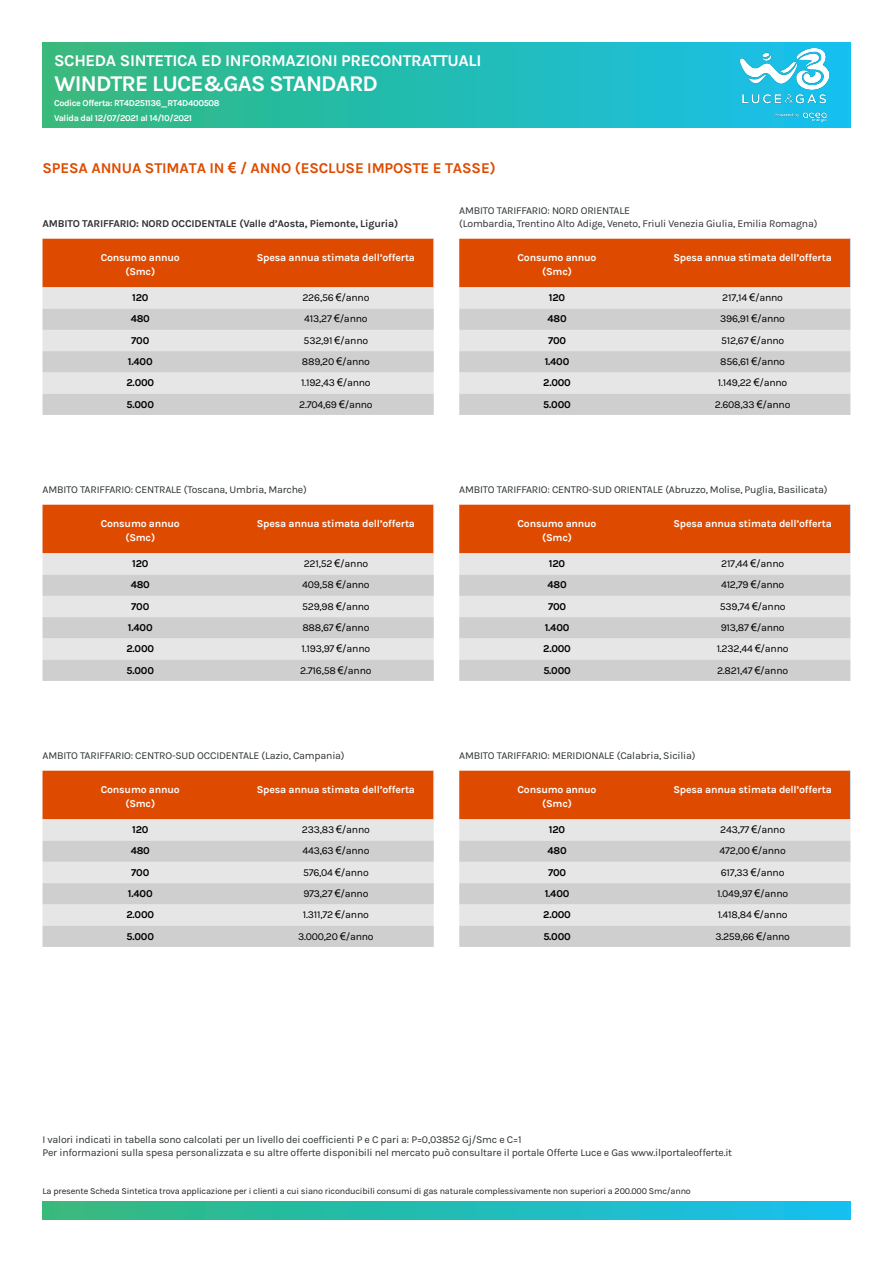
<style>
.page{position:relative;width:893px;height:1263px;background:#fff}
.page>*{position:absolute;margin:0;border:0;box-sizing:border-box;transform-origin:0 0}
.t1{font:700 22.5px "Karla";letter-spacing:-.04em;color:#fff}
.t2{font:700 16.5px "Karla";letter-spacing:-.02em;color:#fff}
.t3{font:700 15px "Karla";letter-spacing:-.01em;color:#de4b00}
.t4{font:10.5px/12.6px "Karla";letter-spacing:-.02em;color:#2d3234}
.t5{font:10.5px "Karla";letter-spacing:-.02em;color:#000001}
.t6{font:700 10.5px/13.5px "Karla";letter-spacing:-.02em;color:#fff;text-align:center}
.t7{font:700 10.5px "Karla";letter-spacing:-.02em;color:#000001}
.t8{font:700 10.5px "Karla";letter-spacing:-.02em;color:#2d3234}
.t9{font:9px "Karla";letter-spacing:-.02em;color:#231f20}
.t10{font:700 9px/15px "Karla";letter-spacing:-.04em;color:#fff}
.s1{font-family:"Arial"}
</style>
<div class="page">
<div style="left:43px;top:1202px;width:807px;height:18px;background:linear-gradient(to right,#34b97b,#15c0ef)"></div>
<div style="left:43px;top:43px;width:807px;height:84px;background:linear-gradient(to right,#34b97b,#15c0ef)"></div>
<img style="left:740px;top:49px;width:88px;height:73px">
<svg style="left:43px;top:239px;width:391px;height:176px;background:#dbb39f"></svg>
<hr style="left:433px;top:239px;width:1px;height:48px;background:#ced9e8">
<svg style="left:43px;top:505px;width:391px;height:176px;background:#dbb39f"></svg>
<hr style="left:433px;top:505px;width:1px;height:48px;background:#ced9e8">
<svg style="left:43px;top:771px;width:391px;height:176px;background:#dbb39f"></svg>
<hr style="left:433px;top:771px;width:1px;height:48px;background:#ced9e8">
<svg style="left:459px;top:239px;width:391px;height:176px;background:#dbb49f"></svg>
<hr style="left:850px;top:239px;width:1px;height:48px;background:#ced9e8">
<svg style="left:459px;top:505px;width:391px;height:176px;background:#dbb49f"></svg>
<hr style="left:850px;top:505px;width:1px;height:48px;background:#ced9e8">
<svg style="left:459px;top:771px;width:391px;height:176px;background:#dcb49f"></svg>
<hr style="left:850px;top:771px;width:1px;height:48px;background:#ced9e8">
<h2 class="t2" style="left:54px;top:51px;width:429px">SCHEDA SINTETICA ED INFORMAZIONI PRECONTRATTUALI</h2>
<h1 class="t1" style="left:54px;top:71px;width:326px">WINDTRE LUCE&amp;GAS STANDARD</h1>
<p class="t10" style="left:54px;top:96px;width:167px">Codice Offerta: RT4D251136_RT4D400508<br>Valida dal 12/07/2021 al 14/10/2021</p>
<h3 class="t3" style="left:43px;top:160px;width:455px">SPESA ANNUA STIMATA IN <span class="s1">€</span> / ANNO (ESCLUSE IMPOSTE E TASSE)</h3>
<p class="t8" style="left:43px;top:217px;width:357px">AMBITO TARIFFARIO: NORD OCCIDENTALE (Valle d’Aosta, Piemonte, Liguria)</p>
<p class="t6" style="left:101px;top:251px;width:81px">Consumo annuo (Smc)</p>
<p class="t6" style="left:257px;top:251px;width:160px">Spesa annua stimata dell’offerta</p>
<p class="t7" style="left:132px;top:292px;width:18px">120</p>
<p class="t5" style="left:302px;top:292px;width:68px">226,56 <span class="s1">€</span>/anno</p>
<p class="t7" style="left:131px;top:313px;width:21px">480</p>
<p class="t5" style="left:304px;top:313px;width:65px">413,27 <span class="s1">€</span>/anno</p>
<p class="t7" style="left:131px;top:334px;width:20px">700</p>
<p class="t5" style="left:304px;top:334px;width:66px">532,91 <span class="s1">€</span>/anno</p>
<p class="t7" style="left:128px;top:355px;width:26px">1.400</p>
<p class="t5" style="left:302px;top:356px;width:70px">889,20 <span class="s1">€</span>/anno</p>
<p class="t7" style="left:126px;top:377px;width:29px">2.000</p>
<p class="t5" style="left:301px;top:377px;width:71px">1.192,43 <span class="s1">€</span>/anno</p>
<p class="t7" style="left:127px;top:398px;width:29px">5.000</p>
<p class="t5" style="left:299px;top:398px;width:75px">2.704,69 <span class="s1">€</span>/anno</p>
<p class="t4" style="left:43px;top:483px;width:266px">AMBITO TARIFFARIO: CENTRALE (Toscana, Umbria, Marche)</p>
<p class="t6" style="left:101px;top:517px;width:81px">Consumo annuo (Smc)</p>
<p class="t6" style="left:257px;top:517px;width:160px">Spesa annua stimata dell’offerta</p>
<p class="t7" style="left:132px;top:558px;width:18px">120</p>
<p class="t5" style="left:304px;top:558px;width:66px">221,52 <span class="s1">€</span>/anno</p>
<p class="t7" style="left:131px;top:579px;width:21px">480</p>
<p class="t5" style="left:302px;top:579px;width:69px">409,58 <span class="s1">€</span>/anno</p>
<p class="t7" style="left:131px;top:600px;width:20px">700</p>
<p class="t5" style="left:302px;top:600px;width:69px">529,98 <span class="s1">€</span>/anno</p>
<p class="t7" style="left:128px;top:621px;width:26px">1.400</p>
<p class="t5" style="left:302px;top:622px;width:69px">888,67 <span class="s1">€</span>/anno</p>
<p class="t7" style="left:126px;top:643px;width:29px">2.000</p>
<p class="t5" style="left:302px;top:643px;width:70px">1.193,97 <span class="s1">€</span>/anno</p>
<p class="t7" style="left:127px;top:664px;width:29px">5.000</p>
<p class="t5" style="left:300px;top:664px;width:73px">2.716,58 <span class="s1">€</span>/anno</p>
<p class="t4" style="left:43px;top:749px;width:304px">AMBITO TARIFFARIO: CENTRO-SUD OCCIDENTALE (Lazio, Campania)</p>
<p class="t6" style="left:101px;top:783px;width:81px">Consumo annuo (Smc)</p>
<p class="t6" style="left:257px;top:783px;width:160px">Spesa annua stimata dell’offerta</p>
<p class="t7" style="left:132px;top:824px;width:18px">120</p>
<p class="t5" style="left:302px;top:824px;width:69px">233,83 <span class="s1">€</span>/anno</p>
<p class="t7" style="left:131px;top:845px;width:21px">480</p>
<p class="t5" style="left:302px;top:845px;width:69px">443,63 <span class="s1">€</span>/anno</p>
<p class="t7" style="left:131px;top:866px;width:20px">700</p>
<p class="t5" style="left:303px;top:866px;width:67px">576,04 <span class="s1">€</span>/anno</p>
<p class="t7" style="left:128px;top:887px;width:26px">1.400</p>
<p class="t5" style="left:303px;top:888px;width:67px">973,27 <span class="s1">€</span>/anno</p>
<p class="t7" style="left:126px;top:909px;width:29px">2.000</p>
<p class="t5" style="left:303px;top:909px;width:67px">1.311,72 <span class="s1">€</span>/anno</p>
<p class="t7" style="left:127px;top:930px;width:29px">5.000</p>
<p class="t5" style="left:298px;top:930px;width:77px">3.000,20 <span class="s1">€</span>/anno</p>
<p class="t4" style="left:459px;top:205px;width:360px">AMBITO TARIFFARIO: NORD ORIENTALE<br>(Lombardia, Trentino Alto Adige, Veneto, Friuli Venezia Giulia, Emilia Romagna)</p>
<p class="t6" style="left:517px;top:251px;width:81px">Consumo annuo (Smc)</p>
<p class="t6" style="left:673px;top:251px;width:160px">Spesa annua stimata dell’offerta</p>
<p class="t7" style="left:549px;top:292px;width:18px">120</p>
<p class="t5" style="left:722px;top:292px;width:62px">217,14 <span class="s1">€</span>/anno</p>
<p class="t7" style="left:547px;top:313px;width:21px">480</p>
<p class="t5" style="left:720px;top:313px;width:66px">396,91 <span class="s1">€</span>/anno</p>
<p class="t7" style="left:548px;top:334px;width:20px">700</p>
<p class="t5" style="left:721px;top:334px;width:65px">512,67 <span class="s1">€</span>/anno</p>
<p class="t7" style="left:545px;top:355px;width:26px">1.400</p>
<p class="t5" style="left:720px;top:356px;width:66px">856,61 <span class="s1">€</span>/anno</p>
<p class="t7" style="left:543px;top:377px;width:29px">2.000</p>
<p class="t5" style="left:718px;top:377px;width:71px">1.149,22 <span class="s1">€</span>/anno</p>
<p class="t7" style="left:543px;top:398px;width:29px">5.000</p>
<p class="t5" style="left:715px;top:398px;width:77px">2.608,33 <span class="s1">€</span>/anno</p>
<p class="t4" style="left:459px;top:483px;width:370px">AMBITO TARIFFARIO: CENTRO-SUD ORIENTALE (Abruzzo, Molise, Puglia, Basilicata)</p>
<p class="t6" style="left:517px;top:517px;width:81px">Consumo annuo (Smc)</p>
<p class="t6" style="left:673px;top:517px;width:160px">Spesa annua stimata dell’offerta</p>
<p class="t7" style="left:549px;top:558px;width:18px">120</p>
<p class="t5" style="left:721px;top:558px;width:65px">217,44 <span class="s1">€</span>/anno</p>
<p class="t7" style="left:547px;top:579px;width:21px">480</p>
<p class="t5" style="left:721px;top:579px;width:65px">412,79 <span class="s1">€</span>/anno</p>
<p class="t7" style="left:548px;top:600px;width:20px">700</p>
<p class="t5" style="left:720px;top:600px;width:67px">539,74 <span class="s1">€</span>/anno</p>
<p class="t7" style="left:545px;top:621px;width:26px">1.400</p>
<p class="t5" style="left:721px;top:622px;width:66px">913,87 <span class="s1">€</span>/anno</p>
<p class="t7" style="left:543px;top:643px;width:29px">2.000</p>
<p class="t5" style="left:717px;top:643px;width:73px">1.232,44 <span class="s1">€</span>/anno</p>
<p class="t7" style="left:543px;top:664px;width:29px">5.000</p>
<p class="t5" style="left:717px;top:664px;width:73px">2.821,47 <span class="s1">€</span>/anno</p>
<p class="t4" style="left:459px;top:749px;width:238px">AMBITO TARIFFARIO: MERIDIONALE (Calabria, Sicilia)</p>
<p class="t6" style="left:517px;top:783px;width:81px">Consumo annuo (Smc)</p>
<p class="t6" style="left:673px;top:783px;width:160px">Spesa annua stimata dell’offerta</p>
<p class="t7" style="left:549px;top:824px;width:18px">120</p>
<p class="t5" style="left:720px;top:824px;width:66px">243,77 <span class="s1">€</span>/anno</p>
<p class="t7" style="left:547px;top:845px;width:21px">480</p>
<p class="t5" style="left:719px;top:845px;width:68px">472,00 <span class="s1">€</span>/anno</p>
<p class="t7" style="left:548px;top:866px;width:20px">700</p>
<p class="t5" style="left:721px;top:866px;width:65px">617,33 <span class="s1">€</span>/anno</p>
<p class="t7" style="left:545px;top:887px;width:26px">1.400</p>
<p class="t5" style="left:717px;top:888px;width:73px">1.049,97 <span class="s1">€</span>/anno</p>
<p class="t7" style="left:543px;top:909px;width:29px">2.000</p>
<p class="t5" style="left:718px;top:909px;width:71px">1.418,84 <span class="s1">€</span>/anno</p>
<p class="t7" style="left:543px;top:930px;width:29px">5.000</p>
<p class="t5" style="left:715px;top:930px;width:76px">3.259,66 <span class="s1">€</span>/anno</p>
<p class="t4" style="left:43px;top:1133px;width:691px">I valori indicati in tabella sono calcolati per un livello dei coefficienti P e C pari a: P=0,03852 Gj/Smc e C=1<br>Per informazioni sulla spesa personalizzata e su altre offerte disponibili nel mercato può consultare il portale Offerte Luce e Gas www.ilportaleofferte.it</p>
<p class="t9" style="left:43px;top:1186px;width:650px">La presente Scheda Sintetica trova applicazione per i clienti a cui siano riconducibili consumi di gas naturale complessivamente non superiori a 200.000 Smc/anno</p>
</div>
